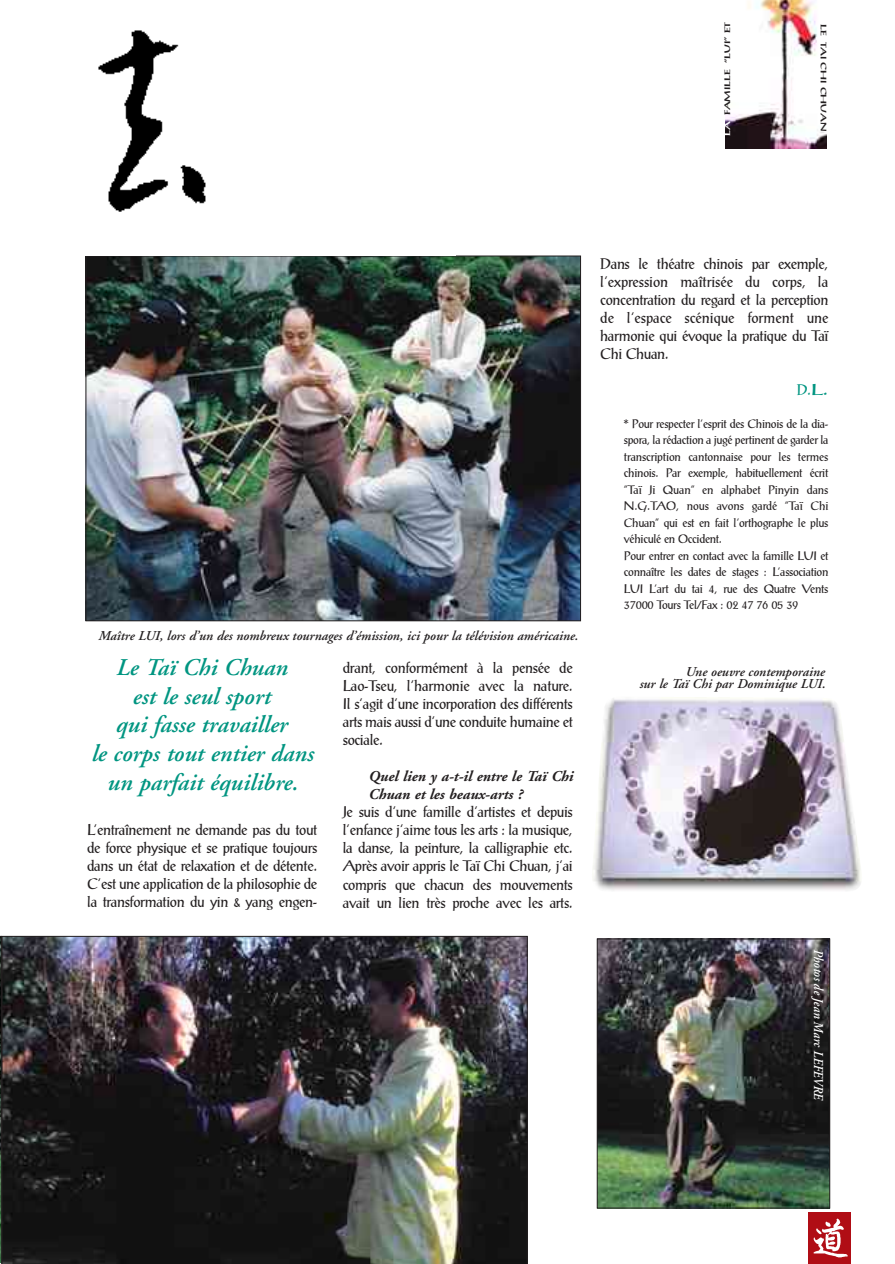
<style>
.page{position:relative;width:895px;height:1264px;background:#fff}
.page>*{position:absolute;margin:0;border:0;box-sizing:border-box;transform-origin:0 0}
.t1{font:italic 600 24px/28.8px "Adobe Garamond";color:#009581;text-align:center}
.t2{font:15px/18px "Post Antiqua";letter-spacing:-.025em;color:#231f20;text-align:justify}
.t3{font:italic 700 15px/18px "Adobe Garamond";color:#231f20}
.t4{font:15px "Post Antiqua";color:#009581}
.t5{font:italic 600 13.5px/12px "Adobe Garamond";color:#231f20;text-align:right}
.t6{font:italic 600 13.5px "Adobe Garamond";color:#fff;scale:.9 1}
.t7{font:12px/16.5px "Post Antiqua";letter-spacing:-.025em;color:#231f20}
.t8{font:700 7.8px "Post Antiqua";color:#231f20;scale:1.4 1}
.s1{color:#fff}
</style>
<div class="page">
<img style="left:0;top:0;width:861px;height:1264px">
<p class="t8" style="left:724px;top:136px;width:83px;rotate:-90deg"><span class="s1">LA</span> FAMILLE “LUI” ET</p>
<p class="t8" style="left:826px;top:24px;width:78px;rotate:90deg">LE TAI CHI CHUAN</p>
<p class="t5" style="left:98px;top:631px;width:481px">Maître LUI, lors d’un des nombreux tournages d’émission, ici pour la télévision américaine.</p>
<h1 class="t1" style="left:91px;top:655px;width:224px">Le Taï Chi Chuan<br>est le seul sport<br>qui fasse travailler<br>le corps tout entier dans un parfait équilibre.</h1>
<p class="t2" style="left:87px;top:822px;width:232px">L’entraînement ne demande pas du tout de force physique et se pratique toujours dans un état de relaxation et de détente.<br>C’est une application de la philosophie de la transformation du yin &amp; yang engen-</p>
<p class="t2" style="left:343px;top:660px;width:232px">drant, conformément à la pensée de Lao-Tseu, l’harmonie avec la nature.<br>Il s’agit d’une incorporation des différents arts mais aussi d’une conduite humaine et sociale.</p>
<p class="t3" style="left:368px;top:769px;width:206px">Quel lien y a-t-il entre le Taï Chi<br>Chuan et les beaux-arts ?</p>
<p class="t2" style="left:343px;top:804px;width:232px">Je suis d’une famille d’artistes et depuis l’enfance j’aime tous les arts : la musique, la danse, la peinture, la calligraphie etc.<br>Après avoir appris le Taï Chi Chuan, j’ai compris que chacun des mouvements avait un lien très proche avec les arts.</p>
<p class="t2" style="left:600px;top:255px;width:230px">Dans le théatre chinois par exemple, l’expression maîtrisée du corps, la concentration du regard et la perception de l’espace scénique forment une harmonie qui évoque la pratique du Taï Chi Chuan.</p>
<p class="t4" style="left:797px;top:383px;width:33px">D.L.</p>
<p class="t7" style="left:624px;top:416px;width:206px">* Pour respecter l’esprit des Chinois de la dia&shy;spora, la rédaction a jugé pertinent de garder la transcription cantonnaise pour les termes chinois. Par exemple, habituellement écrit “Taï Ji Quan” en alphabet Pinyin dans N.G.TAO, nous avons gardé “Taï Chi Chuan” qui est en fait l’orthographe le plus véhiculé en Occident.<br>Pour entrer en contact avec la famille LUI et connaître les dates de stages : L’association LUI L’art du tai 4, rue des Quatre Vents 37000 Tours Tel/Fax : 02 47 76 05 39</p>
<p class="t5" style="left:639px;top:667px;width:188px">Une oeuvre contemporaine<br>sur le Taï Chi par Dominique LUI.</p>
<p class="t6" style="left:824px;top:949px;width:170px;rotate:90deg">Photos de Jean Marc LEFEVRE</p>
</div>
